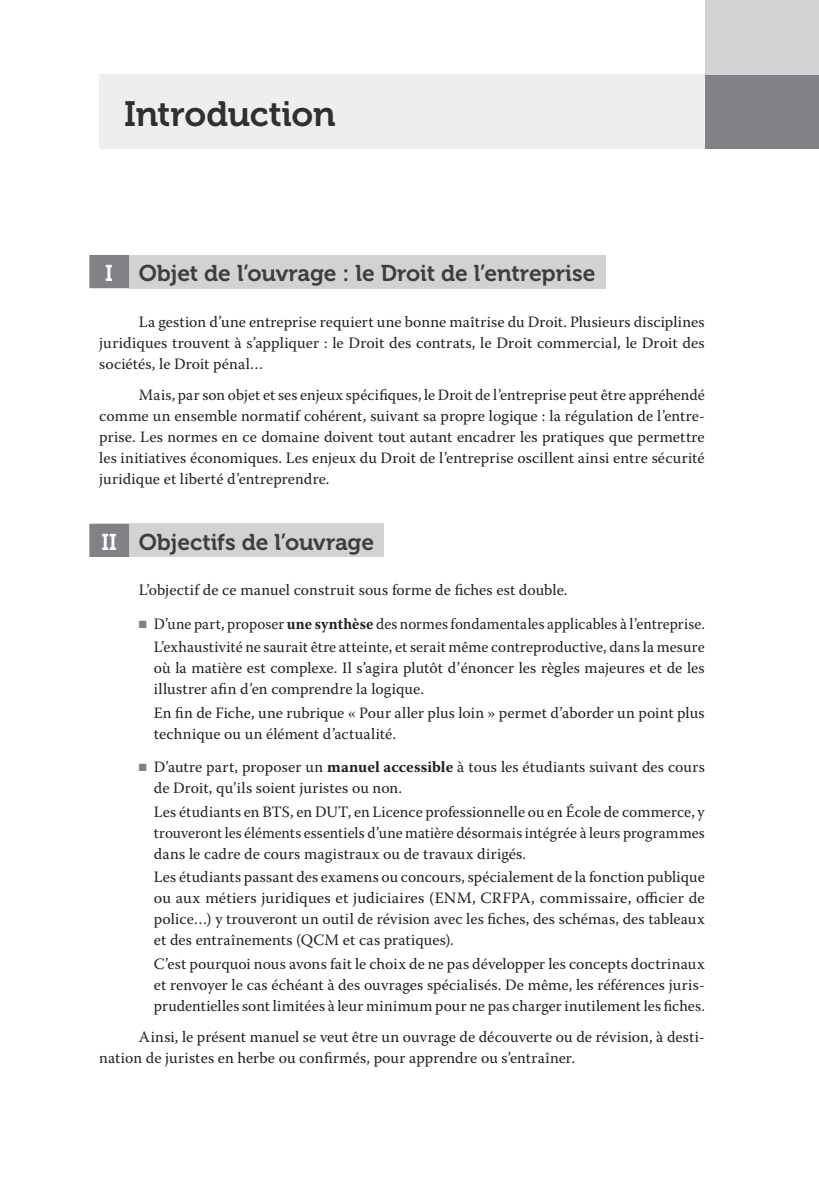
<style>
.page{position:relative;width:819px;height:1191px;background:#fff}
.page>*{position:absolute;margin:0;border:0;box-sizing:border-box;transform-origin:0 0}
.t1{font:35px "Museo 700";letter-spacing:-.01em;color:#312f30}
.t2{font:22.75px "Museo 700";letter-spacing:-.005em;color:#3e3e3f}
.t3{font:15.75px/21px "Warnock Pro";letter-spacing:.005em;color:#231f20;text-align:justify}
.t4{font:15.75px/23.4px "Warnock Pro";letter-spacing:.005em;color:#231f20;text-align:right;scale:.96 1}
.s1{color:#fff}
.s2{color:#808285}
.s3{font-weight:700}
</style>
<div class="page">
<div style="left:99px;top:74px;width:605px;height:75px;background:#eeeeef"></div>
<div style="left:129px;top:255px;width:476px;height:33px;background:#d1d2d4"></div>
<div style="left:89px;top:255px;width:40px;height:33px;background:#808285"></div>
<div style="left:129px;top:524px;width:255px;height:33px;background:#d1d2d4"></div>
<div style="left:89px;top:524px;width:40px;height:33px;background:#808285"></div>
<div style="left:704px;top:74px;width:115px;height:75px;background:#808285"></div>
<div style="left:704px;top:0;width:115px;height:74px;background:#d1d2d4"></div>
<h1 class="t1" style="left:124px;top:94px;width:213px">Introduction</h1>
<h2 class="t2" style="left:105px;top:260px;width:491px"><span class="s1">I</span> Objet de l’ouvrage : le Droit de l’entreprise</h2>
<p class="t3" style="left:99px;top:311px;width:607px;text-indent:40px">La gestion d’une entreprise requiert une bonne maîtrise du Droit. Plusieurs disciplines juridiques trouvent à s’appliquer : le Droit des contrats, le Droit commercial, le Droit des sociétés, le Droit pénal…</p>
<p class="t3" style="left:99px;top:383px;width:607px;text-indent:40px">Mais, par son objet et ses enjeux spécifiques, le Droit de l’entreprise peut être appréhendé comme un ensemble normatif cohérent, suivant sa propre logique : la régulation de l’entre&shy;prise. Les normes en ce domaine doivent tout autant encadrer les pratiques que permettre les initiatives économiques. Les enjeux du Droit de l’entreprise oscillent ainsi entre sécurité juridique et liberté d’entreprendre.</p>
<h2 class="t2" style="left:101px;top:529px;width:274px"><span class="s1">II</span> Objectifs de l’ouvrage</h2>
<p class="t3" style="left:139px;top:579px;width:430px">L’objectif de ce manuel construit sous forme de fiches est double.</p>
<p class="t4" style="left:139px;top:611px;width:591px"><span class="s2">■</span> D’une part, proposer <span class="s3">une synthèse</span> des normes fondamentales applicables à l’entreprise.<br>L’exhaustivité ne saurait être atteinte, et serait même contreproductive, dans la mesure</p>
<p class="t3" style="left:154px;top:657px;width:552px">où la matière est complexe. Il s’agira plutôt d’énoncer les règles majeures et de les illustrer afin d’en comprendre la logique.</p>
<p class="t3" style="left:154px;top:702px;width:552px">En fin de Fiche, une rubrique « Pour aller plus loin » permet d’aborder un point plus technique ou un élément d’actualité.</p>
<p class="t3" style="left:154px;top:756px;width:552px;text-indent:-15px"><span class="s2">■</span> D’autre part, proposer un <span class="s3">manuel accessible</span> à tous les étudiants suivant des cours de Droit, qu’ils soient juristes ou non.</p>
<p class="t3" style="left:154px;top:800px;width:552px">Les étudiants en BTS, en DUT, en Licence professionnelle ou en École de commerce, y trouveront les éléments essentiels d’une matière désormais intégrée à leurs programmes dans le cadre de cours magistraux ou de travaux dirigés.</p>
<p class="t3" style="left:154px;top:866px;width:552px">Les étudiants passant des examens ou concours, spécialement de la fonction publique ou aux métiers juridiques et judiciaires (ENM, CRFPA, commissaire, officier de police…) y trouveront un outil de révision avec les fiches, des schémas, des tableaux et des entraînements (QCM et cas pratiques).</p>
<p class="t3" style="left:154px;top:952px;width:552px">C’est pourquoi nous avons fait le choix de ne pas développer les concepts doctrinaux et renvoyer le cas échéant à des ouvrages spécialisés. De même, les références juris&shy;prudentielles sont limitées à leur minimum pour ne pas charger inutilement les fiches.</p>
<p class="t3" style="left:99px;top:1025px;width:607px;text-indent:40px">Ainsi, le présent manuel se veut être un ouvrage de découverte ou de révision, à desti&shy;nation de juristes en herbe ou confirmés, pour apprendre ou s’entraîner.</p>
</div>
